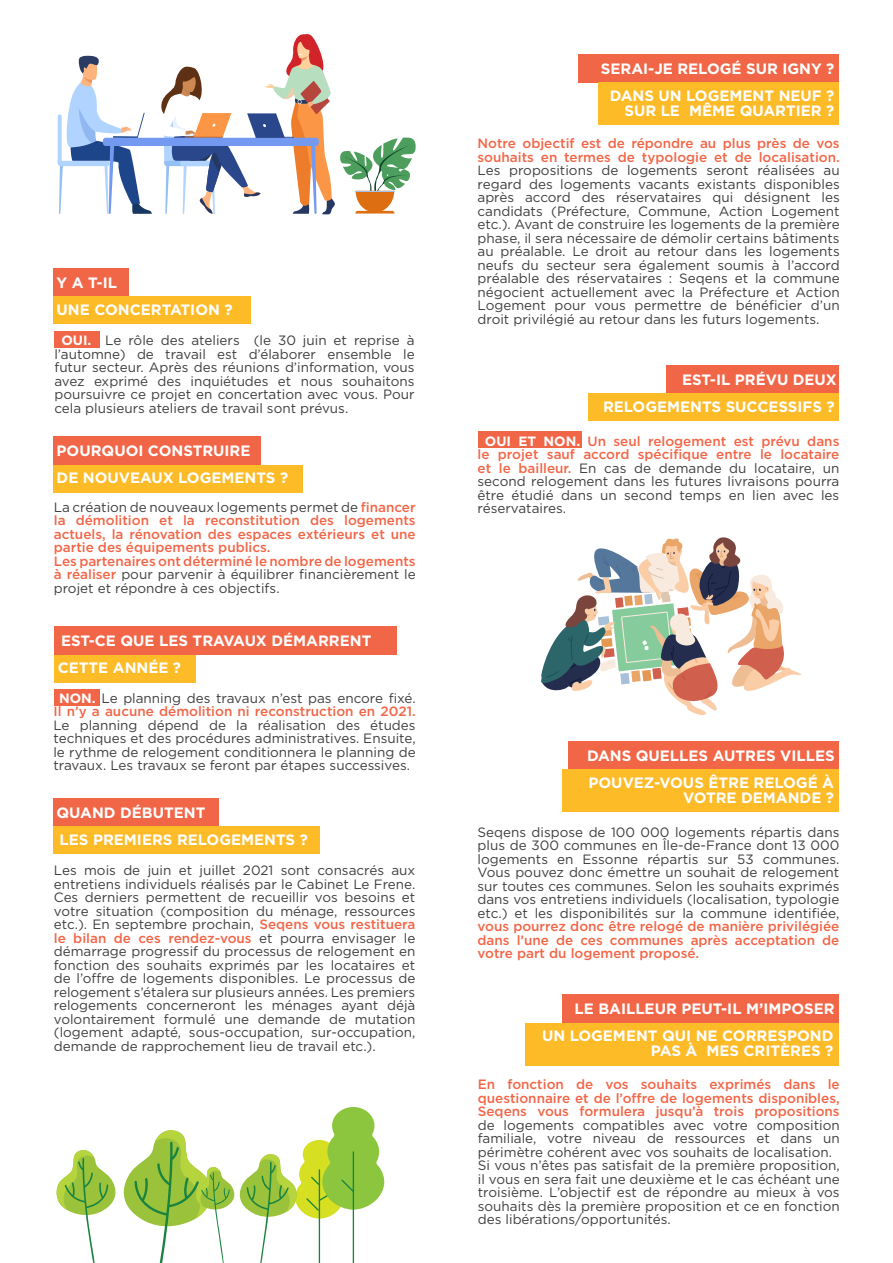
<style>
.page{position:relative;width:893px;height:1263px;background:#fff}
.page>*{position:absolute;margin:0;border:0;box-sizing:border-box;transform-origin:0 0}
.t1{font:700 15px/15px "Gotham";color:#fff;text-align:right}
.Style_de_paragraphe{font:13.5px/13.5px "Gotham";color:#3e3e3f;text-align:justify}
.Style_de_paragraphe-2{font:500 13.5px/13.5px "Gotham";color:#f26648;text-align:justify}
.s1{font-weight:700;color:#fff}
.s2{font-weight:400;color:#3e3e3f}
.s3{font-weight:500;color:#f26648}
</style>
<div class="page">
<svg style="left:58px;top:55px;width:94px;height:159px"></svg>
<div style="left:103px;top:138px;width:216px;height:8px;background:#7399f0;border-radius:3px"></div>
<svg style="left:158px;top:34px;width:258px;height:180px"></svg>
<div style="left:53px;top:268px;width:76px;height:29px;background:#f26648"></div>
<div style="left:53px;top:436px;width:208px;height:29px;background:#f26648"></div>
<div style="left:54px;top:627px;width:343px;height:28px;background:#f26648"></div>
<div style="left:53px;top:798px;width:165px;height:28px;background:#f26648"></div>
<div style="left:53px;top:297px;width:198px;height:27px;background:#fdbb28"></div>
<div style="left:53px;top:465px;width:250px;height:27px;background:#fdbb28"></div>
<div style="left:54px;top:655px;width:142px;height:27px;background:#fdbb28"></div>
<div style="left:53px;top:826px;width:267px;height:28px;background:#fdbb28"></div>
<svg style="left:56px;top:1107px;width:328px;height:156px"></svg>
<div style="left:578px;top:55px;width:261px;height:28px;background:#f26648"></div>
<div style="left:569px;top:741px;width:270px;height:29px;background:#f26648"></div>
<div style="left:563px;top:995px;width:276px;height:28px;background:#f26648"></div>
<div style="left:599px;top:83px;width:240px;height:42px;background:#fdbb28"></div>
<div style="left:563px;top:770px;width:276px;height:42px;background:#fdbb28"></div>
<div style="left:526px;top:1023px;width:313px;height:42px;background:#fdbb28"></div>
<div style="left:666px;top:365px;width:173px;height:28px;background:#f26648"></div>
<div style="left:589px;top:393px;width:250px;height:28px;background:#fdbb28"></div>
<svg style="left:541px;top:537px;width:261px;height:178px"></svg>
<div style="left:54px;top:689px;width:46px;height:17px;background:#f26648"></div>
<div style="left:54px;top:331px;width:46px;height:17px;background:#f26648"></div>
<div style="left:477px;top:431px;width:104px;height:17px;background:#f26648"></div>
<p class="t1" style="left:57px;top:275px;width:62px">Y A T-IL</p>
<p class="t1" style="left:57px;top:302px;width:177px">UNE CONCERTATION ?</p>
<p class="Style_de_paragraphe" style="left:54px;top:333px;width:362px;text-indent:7px"><span class="s1">OUI.</span> Le rôle des ateliers (le 30 juin et reprise à l’automne) de travail est d’élaborer ensemble le futur secteur. Après des réunions d’information, vous avez exprimé des inquiétudes et nous souhaitons poursuivre ce projet en concertation avec vous. Pour cela plusieurs ateliers de travail sont prévus.</p>
<p class="t1" style="left:57px;top:443px;width:195px">POURQUOI CONSTRUIRE</p>
<p class="t1" style="left:57px;top:470px;width:233px">DE NOUVEAUX LOGEMENTS ?</p>
<p class="Style_de_paragraphe-2" style="left:54px;top:500px;width:363px"><span class="s2">La création de nouveaux logements permet de</span> financer la démolition et la reconstitution des logements actuels, la rénovation des espaces extérieurs et une partie des équipements publics.</p>
<p class="Style_de_paragraphe" style="left:54px;top:554px;width:363px"><span class="s3">Les partenaires ont déterminé le nombre de logements à réaliser</span> pour parvenir à équilibrer financièrement le projet et répondre à ces objectifs.</p>
<p class="t1" style="left:61px;top:633px;width:312px">EST-CE QUE LES TRAVAUX DÉMARRENT</p>
<p class="t1" style="left:58px;top:660px;width:125px">CETTE ANNÉE ?</p>
<p class="Style_de_paragraphe" style="left:53px;top:691px;width:364px;text-align:center"><span class="s1">NON.</span> Le planning des travaux n’est pas encore fixé.<br><span class="s3">Il n’y a aucune démolition ni reconstruction en 2021.<br></span>Le planning dépend de la réalisation des études techniques et des procédures administratives. Ensuite, le rythme de relogement conditionnera le planning de travaux. Les travaux se feront par étapes successives.</p>
<p class="t1" style="left:56px;top:805px;width:150px">QUAND DÉBUTENT</p>
<p class="t1" style="left:60px;top:832px;width:250px">LES PREMIERS RELOGEMENTS ?</p>
<p class="Style_de_paragraphe" style="left:54px;top:863px;width:363px">Les mois de juin et juillet 2021 sont consacrés aux entretiens individuels réalisés par le Cabinet Le Frene.<br>Ces derniers permettent de recueillir vos besoins et votre situation (composition du ménage, ressources etc.). En septembre prochain, <span class="s3">Seqens vous restituera le bilan de ces rendez-vous</span> et pourra envisager le démarrage progressif du processus de relogement en fonction des souhaits exprimés par les locataires et de l’offre de logements disponibles. Le processus de relogement s’étalera sur plusieurs années. Les premiers relogements concerneront les ménages ayant déjà volontairement formulé une demande de mutation (logement adapté, sous-occupation, sur-occupation, demande de rapprochement lieu de travail etc.).</p>
<p class="t1" style="left:601px;top:61px;width:235px">SERAI-JE RELOGÉ SUR IGNY ?</p>
<p class="t1" style="left:610px;top:88px;width:226px">DANS UN LOGEMENT NEUF ?</p>
<p class="t1" style="left:624px;top:103px;width:211px">SUR LE MÊME QUARTIER ?</p>
<p class="Style_de_paragraphe" style="left:477px;top:136px;width:364px"><span class="s3">Notre objectif est de répondre au plus près de vos souhaits en termes de typologie et de localisation.<br></span>Les propositions de logements seront réalisées au regard des logements vacants existants disponibles après accord des réservataires qui désignent les candidats (Préfecture, Commune, Action Logement etc.). Avant de construire les logements de la première phase, il sera nécessaire de démolir certains bâtiments au préalable. Le droit au retour dans les logements neufs du secteur sera également soumis à l’accord préalable des réservataires : Seqens et la commune négocient actuellement avec la Préfecture et Action Logement pour vous permettre de bénéficier d’un droit privilégié au retour dans les futurs logements.</p>
<p class="t1" style="left:682px;top:372px;width:156px">EST-IL PRÉVU DEUX</p>
<p class="t1" style="left:603px;top:399px;width:233px">RELOGEMENTS SUCCESSIFS ?</p>
<p class="Style_de_paragraphe" style="left:477px;top:434px;width:363px;text-indent:7px"><span class="s1">OUI ET NON.</span> <span class="s3">Un seul relogement est prévu dans le projet sauf accord spécifique entre le locataire et le bailleur.</span> En cas de demande du locataire, un second relogement dans les futures livraisons pourra être étudié dans un second temps en lien avec les réservataires.</p>
<p class="t1" style="left:587px;top:748px;width:249px">DANS QUELLES AUTRES VILLES</p>
<p class="t1" style="left:589px;top:775px;width:247px">POUVEZ-VOUS ÊTRE RELOGÉ À<br>VOTRE DEMANDE ?</p>
<p class="Style_de_paragraphe" style="left:477px;top:825px;width:363px">Seqens dispose de 100 000 logements répartis dans plus de 300 communes en Île-de-France dont 13 000 logements en Essonne répartis sur 53 communes.<br>Vous pouvez donc émettre un souhait de relogement sur toutes ces communes. Selon les souhaits exprimés dans vos entretiens individuels (localisation, typologie etc.) et les disponibilités sur la commune identifiée, <span class="s3">vous pourrez donc être relogé de manière privilégiée dans l’une de ces communes après acceptation de votre part du logement proposé.</span></p>
<p class="t1" style="left:574px;top:1001px;width:262px">LE BAILLEUR PEUT-IL M’IMPOSER</p>
<p class="t1" style="left:542px;top:1028px;width:293px">UN LOGEMENT QUI NE CORRESPOND<br>PAS À MES CRITÈRES ?</p>
<p class="Style_de_paragraphe" style="left:478px;top:1077px;width:363px"><span class="s3">En fonction de vos souhaits exprimés dans le questionnaire et de l’offre de logements disponibles, Seqens vous formulera jusqu’à trois propositions </span>de logements compatibles avec votre composition familiale, votre niveau de ressources et dans un périmètre cohérent avec vos souhaits de localisation.</p>
<p class="Style_de_paragraphe" style="left:478px;top:1158px;width:363px">Si vous n’êtes pas satisfait de la première proposition, il vous en sera fait une deuxième et le cas échéant une troisième. L’objectif est de répondre au mieux à vos souhaits dès la première proposition et ce en fonction des libérations/opportunités.</p>
</div>
